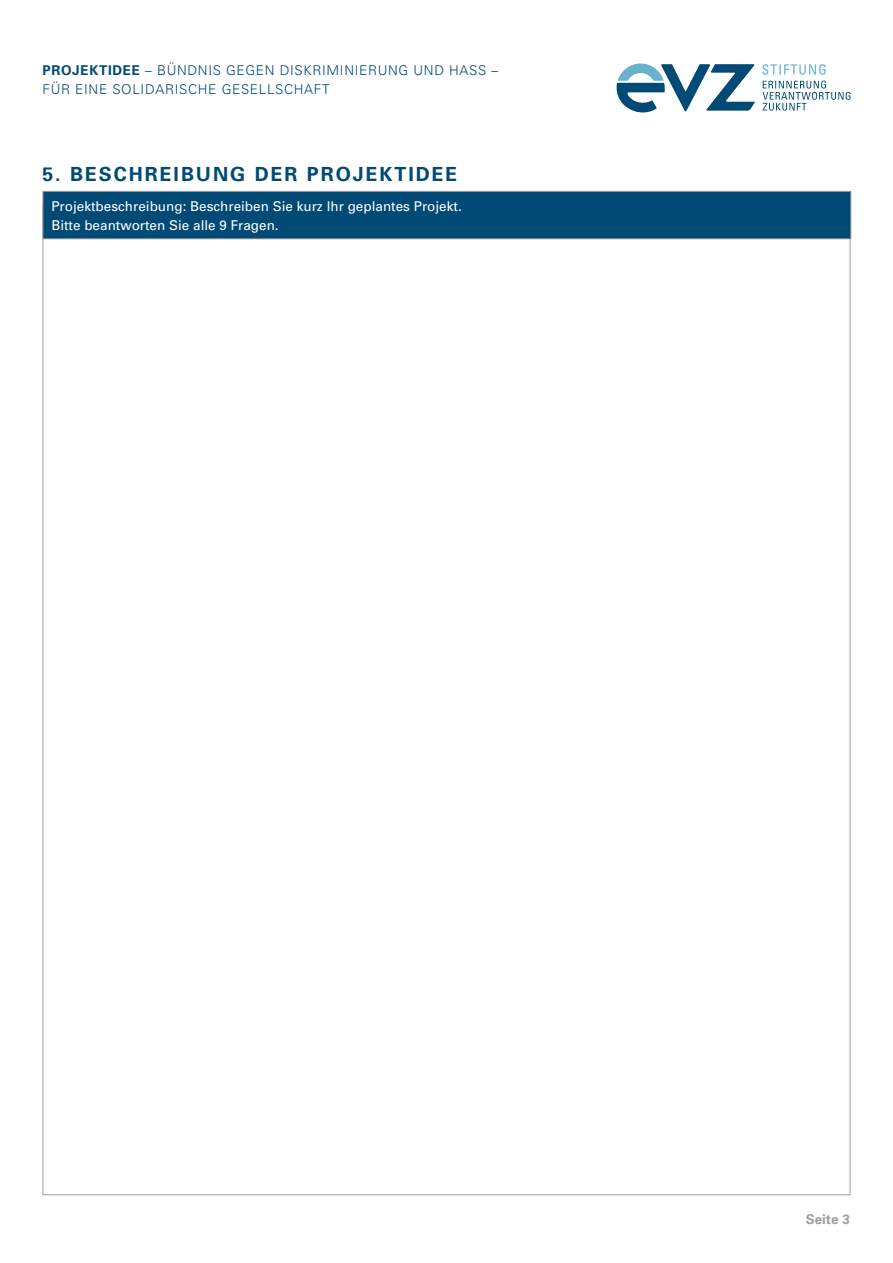
<style>
.page{position:relative;width:893px;height:1263px;background:#fff}
.page>*{position:absolute;margin:0;border:0;box-sizing:border-box;transform-origin:0 0}
.t1{font:700 19.5px "Univers";letter-spacing:.1em;color:#004a75}
.t2{font:13.5px/19.5px "Univers";color:#fff}
.t3{font:300 13.5px/19.5px "Univers";letter-spacing:.05em;color:#004a75}
.t4{font:700 13.5px "Univers";color:#9c9e9f}
.s1{font-weight:700}
</style>
<div class="page">
<div style="left:43px;top:191px;width:808px;height:48px;background:#004a75"></div>
<hr style="left:43px;top:191px;width:808px;height:1px;background:#9c9e9f">
<hr style="left:43px;top:192px;width:1px;height:46px;background:#9c9e9f">
<hr style="left:850px;top:192px;width:1px;height:46px;background:#9c9e9f">
<hr style="left:43px;top:238px;width:808px;height:1px;background:#9c9e9f">
<svg style="left:617px;top:64px;width:138px;height:49px"></svg>
<svg style="left:762px;top:64px;width:64px;height:11px"></svg>
<svg style="left:763px;top:81px;width:87px;height:30px"></svg>
<p class="t3" style="left:43px;top:60px;width:457px"><span class="s1">PROJEKTIDEE</span> – BÜNDNIS GEGEN DISKRIMINIERUNG UND HASS –<br>FÜR EINE SOLIDARISCHE GESELLSCHAFT</p>
<h1 class="t1" style="left:43px;top:161px;width:416px">5. BESCHREIBUNG DER PROJEKTIDEE</h1>
<p class="t2" style="left:51px;top:196px;width:412px">Projektbeschreibung: Beschreiben Sie kurz Ihr geplantes Projekt.<br>Bitte beantworten Sie alle 9 Fragen.</p>
<p class="t4" style="left:806px;top:1211px;width:46px">Seite 3</p>
</div>
